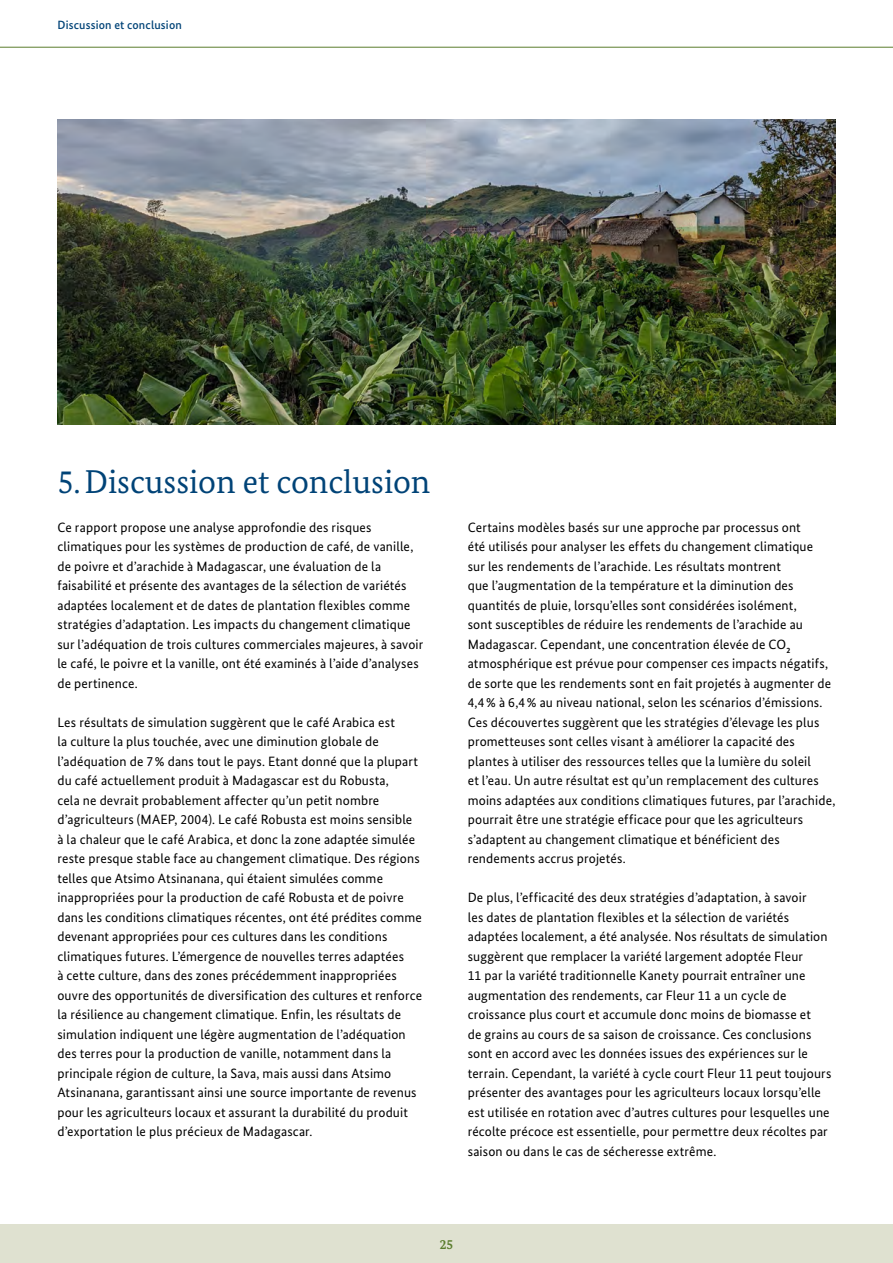
<style>
.page{position:relative;width:893px;height:1263px;background:#fff}
.page>*{position:absolute;margin:0;border:0;box-sizing:border-box;transform-origin:0 0}
.t1{font:33px "Bundes Serif";color:#004377}
.Paragraph{font:13.5px/19.5px "Bundes Sans";letter-spacing:.01em;color:#000}
.t2{font:700 13.5px "Bundes Serif";color:#5b7d2e}
.Paragraph-2{font:500 12px "Bundes Sans";letter-spacing:.015em;color:#004377}
</style>
<div class="page">
<div style="left:0;top:1224px;width:893px;height:39px;background:#dfe1d0"></div>
<hr style="left:0;top:47px;width:893px;height:1px;background:#5b7d2e">
<img style="left:57px;top:119px;width:779px;height:305px">
<p class="Paragraph-2" style="left:57px;top:17px;width:126px">Discussion et conclusion</p>
<p class="t1" style="left:57px;top:461px;width:374px">5.Discussion et conclusion</p>
<p class="Paragraph" style="left:57px;top:517px;width:367px">Ce rapport propose une analyse approfondie des risques climatiques pour les systèmes de production de café, de vanille, de poivre et d’arachide à Madagascar, une évaluation de la faisabilité et présente des avantages de la sélection de variétés adaptées localement et de dates de plantation flexibles comme stratégies d’adaptation. Les impacts du changement climatique sur l’adéquation de trois cultures commerciales majeures, à savoir le café, le poivre et la vanille, ont été examinés à l’aide d’analyses de pertinence.</p>
<p class="Paragraph" style="left:57px;top:712px;width:366px">Les résultats de simulation suggèrent que le café Arabica est<br>la culture la plus touchée, avec une diminution globale de l’adéquation de 7% dans tout le pays. Etant donné que la plupart du café actuellement produit à Madagascar est du Robusta,<br>cela ne devrait probablement affecter qu’un petit nombre d’agriculteurs (MAEP, 2004). Le café Robusta est moins sensible<br>à la chaleur que le café Arabica, et donc la zone adaptée simulée reste presque stable face au changement climatique. Des régions telles que Atsimo Atsinanana, qui étaient simulées comme inappropriées pour la production de café Robusta et de poivre dans les conditions climatiques récentes, ont été prédites comme devenant appropriées pour ces cultures dans les conditions climatiques futures. L’émergence de nouvelles terres adaptées<br>à cette culture, dans des zones précédemment inappropriées ouvre des opportunités de diversification des cultures et renforce la résilience au changement climatique. Enfin, les résultats de simulation indiquent une légère augmentation de l’adéquation des terres pour la production de vanille, notamment dans la principale région de culture, la Sava, mais aussi dans Atsimo Atsinanana, garantissant ainsi une source importante de revenus pour les agriculteurs locaux et assurant la durabilité du produit d’exportation le plus précieux de Madagascar.</p>
<p class="Paragraph" style="left:468px;top:517px;width:369px">Certains modèles basés sur une approche par processus ont<br>été utilisés pour analyser les effets du changement climatique<br>sur les rendements de l’arachide. Les résultats montrent<br>que l’augmentation de la température et la diminution des quantités de pluie, lorsqu’elles sont considérées isolément,<br>sont susceptibles de réduire les rendements de l’arachide au Madagascar. Cependant, une concentration élevée de CO<sub>2 </sub>atmosphérique est prévue pour compenser ces impacts négatifs, de sorte que les rendements sont en fait projetés à augmenter de 4,4% à 6,4% au niveau national, selon les scénarios d’émissions.<br>Ces découvertes suggèrent que les stratégies d’élevage les plus prometteuses sont celles visant à améliorer la capacité des plantes à utiliser des ressources telles que la lumière du soleil<br>et l’eau. Un autre résultat est qu’un remplacement des cultures moins adaptées aux conditions climatiques futures, par l’arachide, pourrait être une stratégie efficace pour que les agriculteurs s’adaptent au changement climatique et bénéficient des rendements accrus projetés.</p>
<p class="Paragraph" style="left:468px;top:888px;width:365px">De plus, l’efficacité des deux stratégies d’adaptation, à savoir<br>les dates de plantation flexibles et la sélection de variétés adaptées localement, a été analysée. Nos résultats de simulation suggèrent que remplacer la variété largement adoptée Fleur<br>11 par la variété traditionnelle Kanety pourrait entraîner une augmentation des rendements, car Fleur 11 a un cycle de croissance plus court et accumule donc moins de biomasse et<br>de grains au cours de sa saison de croissance. Ces conclusions sont en accord avec les données issues des expériences sur le terrain. Cependant, la variété à cycle court Fleur 11 peut toujours présenter des avantages pour les agriculteurs locaux lorsqu’elle est utilisée en rotation avec d’autres cultures pour lesquelles une récolte précoce est essentielle, pour permettre deux récoltes par saison ou dans le cas de sécheresse extrême.</p>
<p class="t2" style="left:440px;top:1236px;width:15px">25</p>
</div>
